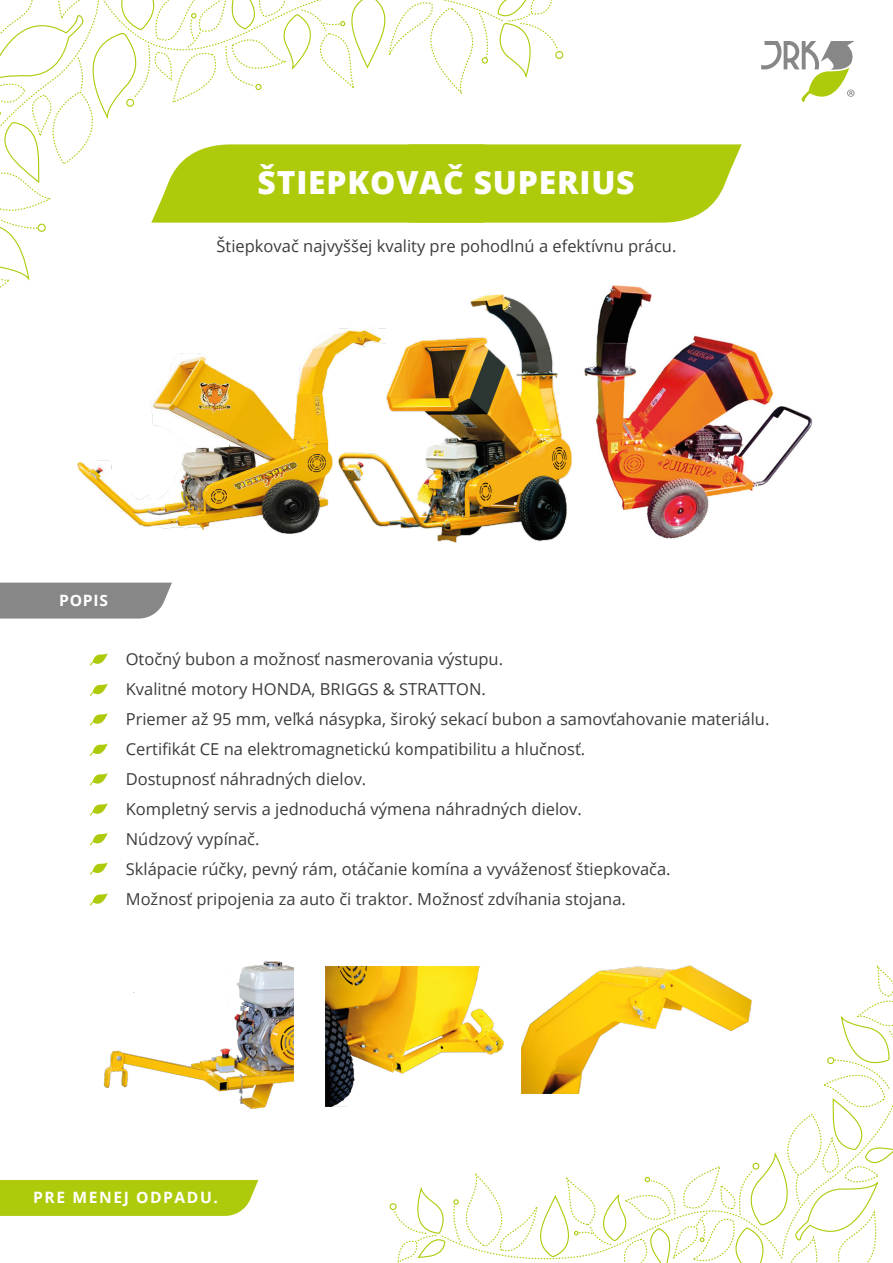
<style>
.page{position:relative;width:893px;height:1263px;background:#fff}
.page>*{position:absolute;margin:0;border:0;box-sizing:border-box;transform-origin:0 0}
.t1{font:800 31.8px "Open Sans";letter-spacing:.025em;color:#fff}
.t2{font:16.5px/30px "Open Sans";color:#3c3c3b}
.t3{font:700 15.6px "Open Sans";letter-spacing:.1em;color:#fff}
</style>
<div class="page">
<div style="left:389px;top:1203px;width:8px;height:7px;border:1px solid #afca0b;border-radius:50%"></div>
<svg style="left:393px;top:965px;width:500px;height:298px"></svg>
<div style="left:0;top:1180px;width:258px;height:36px;background:#afca0b"></div>
<svg style="left:0;top:0;width:742px;height:288px"></svg>
<svg style="left:761px;top:41px;width:93px;height:61px"></svg>
<svg style="left:90px;top:653px;width:18px;height:13px"></svg>
<svg style="left:90px;top:683px;width:18px;height:13px"></svg>
<svg style="left:90px;top:713px;width:18px;height:13px"></svg>
<svg style="left:90px;top:743px;width:18px;height:13px"></svg>
<svg style="left:90px;top:773px;width:18px;height:13px"></svg>
<svg style="left:90px;top:803px;width:18px;height:13px"></svg>
<svg style="left:90px;top:833px;width:18px;height:13px"></svg>
<svg style="left:90px;top:862px;width:18px;height:13px"></svg>
<svg style="left:90px;top:893px;width:18px;height:13px"></svg>
<div style="left:0;top:583px;width:172px;height:35px;background:#878787"></div>
<img style="left:582px;top:277px;width:231px;height:262px">
<img style="left:385px;top:294px;width:187px;height:248px">
<img style="left:78px;top:328px;width:307px;height:206px">
<img style="left:103px;top:962px;width:190px;height:146px">
<img style="left:326px;top:966px;width:177px;height:140px">
<img style="left:521px;top:965px;width:231px;height:129px">
<h1 class="t1" style="left:258px;top:158px;width:379px">ŠTIEPKOVAČ SUPERIUS</h1>
<p class="t2" style="left:217px;top:230px;width:461px">Štiepkovač najvyššej kvality pre pohodlnú a efektívnu prácu.</p>
<p class="t3" style="left:59px;top:590px;width:50px">POPIS</p>
<p class="t2" style="left:126px;top:643px;width:645px">Otočný bubon a možnosť nasmerovania výstupu.<br>Kvalitné motory HONDA, BRIGGS &amp; STRATTON.<br>Priemer až 95 mm, veľká násypka, široký sekací bubon a samovťahovanie materiálu.<br>Certifikát CE na elektromagnetickú kompatibilitu a hlučnosť.<br>Dostupnosť náhradných dielov.<br>Kompletný servis a jednoduchá výmena náhradných dielov.<br>Núdzový vypínač.<br>Sklápacie rúčky, pevný rám, otáčanie komína a vyváženosť štiepkovača.<br>Možnosť pripojenia za auto či traktor. Možnosť zdvíhania stojana.</p>
<p class="t3" style="left:33px;top:1187px;width:186px">PRE MENEJ ODPADU.</p>
</div>
